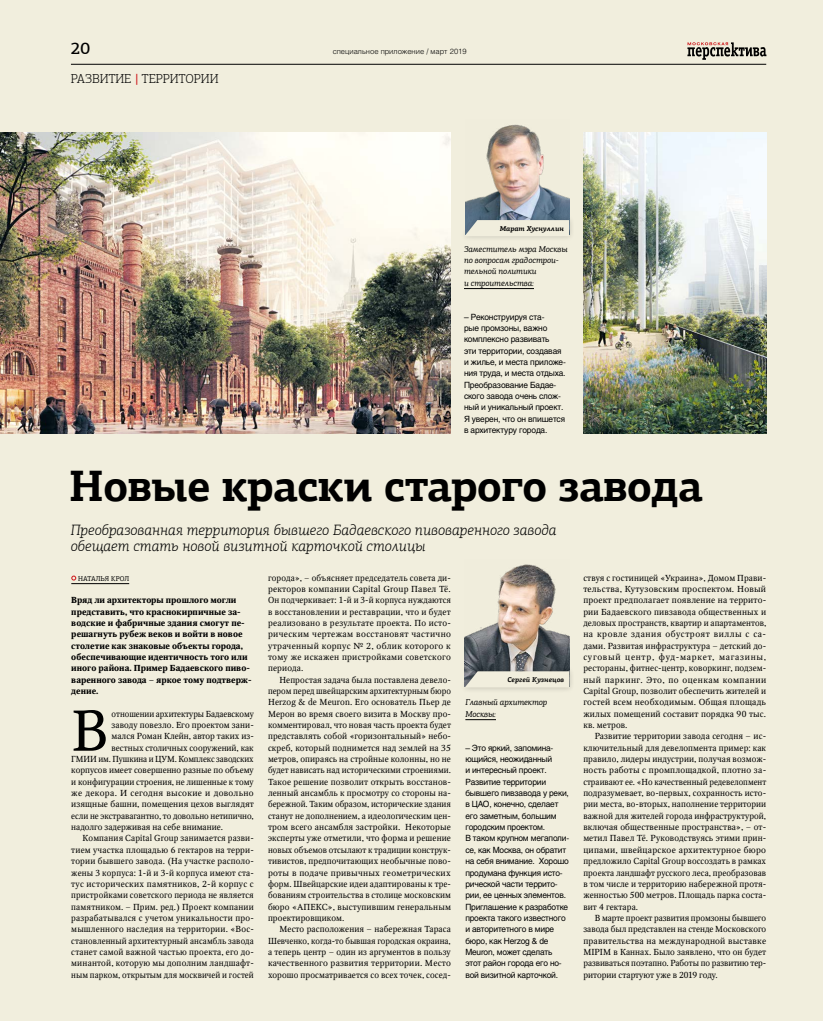
<style>
.page{position:relative;width:823px;height:1021px;background:#fff}
.page>*{position:absolute;margin:0;border:0;box-sizing:border-box;transform-origin:0 0}
.t1{font:57.3px "Octava C";color:#000}
.t2{font:700 44px "PF Agora Slab Pro";letter-spacing:-.02em;color:#000}
.t3{font:500 16.9px "PF Agora Slab Pro";color:#000}
.t4{font:italic 300 15px/16px "PF Agora Slab Pro";color:#000}
.t5{font:300 13px "PF Agora Slab Pro";color:#000}
.t6{font:8.7px/11.3px "Octava C";letter-spacing:.01em;color:#000;text-align:justify}
.t7{font:700 8.7px/11.3px "Octava C";color:#000}
.t8{font:8.7px "Octava C";letter-spacing:-.015em;color:#000}
.t9{font:8.7px "Octava C";letter-spacing:.03em;color:#000}
.t10{font:8.5px/11.3px "Helios C";letter-spacing:-.025em;color:#000}
.t11{font:italic 8.5px/11.3px "PF Agora Slab Pro";letter-spacing:-.01em;color:#000}
.t12{font:300 7.5px "Helios";color:#000}
.t13{font:italic 700 7px "PF Agora Slab Pro";color:#000}
.t14{font:7px "PF Agora Slab Pro";color:#000}
.s1{font-weight:500;color:#cd171a}
</style>
<div class="page">
<div style="left:0;top:0;width:822px;height:1020px;background:#f1eedd"></div>
<img style="left:465px;top:124px;width:104px;height:90px">
<img style="left:464px;top:564px;width:105px;height:101px">
<img style="left:583px;top:133px;width:182px;height:300px">
<img style="left:0;top:133px;width:450px;height:300px">
<hr style="left:71px;top:583px;width:58px;height:1px;background:#000">
<svg style="left:71px;top:575px;width:5px;height:5px"></svg>
<div style="left:459px;top:214px;width:115px;height:28px;background:#000;opacity:.2"></div>
<svg style="left:464px;top:220px;width:105px;height:16px"></svg>
<div style="left:479px;top:225px;width:84px;height:8px;background:#f1eedd"></div>
<hr style="left:463px;top:288px;width:70px;height:1px;background:#000">
<svg style="left:687px;top:42px;width:79px;height:18px"></svg>
<hr style="left:71px;top:64px;width:694px;height:1px;background:#000">
<div style="left:459px;top:665px;width:115px;height:28px;background:#000;opacity:.2"></div>
<svg style="left:464px;top:671px;width:105px;height:16px"></svg>
<div style="left:479px;top:676px;width:84px;height:8px;background:#f1eedd"></div>
<hr style="left:465px;top:719px;width:30px;height:1px;background:#000">
<h3 class="t3" style="left:71px;top:38px;width:21px">20</h3>
<p class="t12" style="left:332px;top:47px;width:135px">специальное приложение / март 2019</p>
<h3 class="t5" style="left:71px;top:71px;width:149px">РАЗВИТИЕ <span class="s1">|</span> ТЕРРИТОРИИ</h3>
<p class="t13" style="left:499px;top:224px;width:65px">Марат Хуснуллин</p>
<p class="t11" style="left:463px;top:243px;width:105px">Заместитель мэра Москвы по вопросам градострои&shy;тельной политики<br>и строительства:</p>
<p class="t10" style="left:463px;top:311px;width:103px">– Реконструируя ста-<br>рые промзоны, важно комплексно развивать<br>эти территории, создавая и жилье, и места приложе&shy;ния труда, и места отдыха.<br>Преобразование Бадае&shy;ского завода очень слож&shy;ный и уникальный проект.<br>Я уверен, что он впишется в архитектуру города.</p>
<h2 class="t2" style="left:69px;top:458px;width:635px">Новые краски старого завода</h2>
<h3 class="t4" style="left:71px;top:522px;width:487px">Преобразованная территория бывшего Бадаевского пивоваренного завода обещает стать новой визитной карточкой столицы</h3>
<p class="t14" style="left:78px;top:574px;width:52px">НАТАЛЬЯ КРОЛ</p>
<p class="t7" style="left:71px;top:594px;width:182px">Вряд ли архитекторы прошлого могли представить, что краснокирпичные за&shy;водские и фабричные здания смогут пе&shy;решагнуть рубеж веков и войти в новое столетие как знаковые объекты города, обеспечивающие идентичность того или иного района. Пример Бадаевского пиво&shy;варенного завода – яркое тому подтверж&shy;дение.</p>
<h1 class="t1" style="left:71px;top:699px;width:39px">В</h1>
<p class="t6" style="left:111px;top:708px;width:144px">отношении архитектуры Бадаевскому</p>
<p class="t6" style="left:268px;top:572px;width:184px">города», – объясняет председатель совета ди&shy;ректоров компании Capital Group Павел Тё.<br>Он подчеркивает: 1-й и 3-й корпуса нуждаются в восстановлении и реставрации, что и будет реализовано в результате проекта. По исто&shy;рическим чертежам восстановят частично утраченный корпус № 2, облик которого к тому же искажен пристройками советского периода.</p>
<p class="t6" style="left:268px;top:674px;width:184px;text-indent:11px">Непростая задача была поставлена девело&shy;пером перед швейцарским архитектурным бюро Herzog &amp; de Meuron. Его основатель Пьер де Мерон во время своего визита в Москву про&shy;комментировал, что новая часть проекта будет представлять собой «горизонтальный» небо&shy;скреб, который поднимется над землей на 35 метров, опираясь на стройные колонны, но не будет нависать над историческими строениями.<br>Такое решение позволит открыть восстанов&shy;ленный ансамбль к просмотру со стороны на&shy;бережной. Таким образом, исторические здания станут не дополнением, а идеологическим цен&shy;тром всего ансамбля застройки. Некоторые эксперты уже отметили, что форма и решение новых объемов отсылают к традиции конструк&shy;тивистов, предпочитающих необычные пово&shy;роты в подаче привычных геометрических форм. Швейцарские идеи адаптированы к тре&shy;бованиям строительства в столице московским бюро «АПЕКС», выступившим генеральным проектировщиком.</p>
<p class="t6" style="left:268px;top:923px;width:184px;text-indent:11px">Место расположения – набережная Тараса Шевченко, когда-то бывшая городская окраина, а теперь центр – один из аргументов в пользу качественного развития территории. Место хорошо просматривается со всех точек, сосед-</p>
<p class="t6" style="left:583px;top:572px;width:184px">ствуя с гостиницей «Украина», Домом Прави&shy;тельства, Кутузовским проспектом. Новый проект предполагает появление на террито&shy;рии Бадаевского пивзавода общественных и деловых пространств, квартир и апартаментов, на кровле здания обустроят виллы с са&shy;дами. Развитая инфраструктура – детский до&shy;суговый центр, фуд-маркет, магазины, рестораны, фитнес-центр, коворкинг, подзем&shy;ный паркинг. Это, по оценкам компании Capital Group, позволит обеспечить жителей и гостей всем необходимым. Общая площадь жилых помещений составит порядка 90 тыс. кв. метров.</p>
<p class="t6" style="left:583px;top:731px;width:184px;text-indent:11px">Развитие территории завода сегодня – ис&shy;ключительный для девелопмента пример: как правило, лидеры индустрии, получая возмож&shy;ность работы с промплощадкой, плотно за&shy;страивают ее. «Но качественный редевелопмент подразумевает, во-первых, сохранность исто&shy;рии места, во-вторых, наполнение территории важной для жителей города инфраструктурой, включая общественные пространства», – от&shy;метил Павел Тё. Руководствуясь этими прин&shy;ципами, швейцарское архитектурное бюро предложило Capital Group воссоздать в рамках проекта ландшафт русского леса, преобразовав в том числе и территорию набережной протя&shy;женностью 500 метров. Площадь парка соста&shy;вит 4 гектара.</p>
<p class="t6" style="left:583px;top:912px;width:184px;text-indent:11px">В марте проект развития промзоны бывшего завода был представлен на стенде Московского правительства на международной выставке MIPIM в Каннах. Было заявлено, что он будет развиваться поэтапно. Работы по развитию тер&shy;ритории стартуют уже в 2019 году.</p>
<p class="t13" style="left:507px;top:675px;width:58px">Сергей Кузнецов</p>
<p class="t11" style="left:465px;top:696px;width:83px">Главный архитектор<br>Москвы:</p>
<p class="t10" style="left:465px;top:742px;width:105px">– Это яркий, запомина&shy;ющийся, неожиданный<br>и интересный проект.<br>Развитие территории бывшего пивзавода у реки, в ЦАО, конечно, сделает его заметным, большим городским проектом.<br>В таком крупном мегаполи&shy;се, как Москва, он обратит на себя внимание. Хорошо продумана функция исто&shy;рической части террито&shy;рии, ее ценных элементов.<br>Приглашение к разработке проекта такого известного и авторитетного в мире бюро, как Herzog &amp; de<br>Meuron, может сделать этот район города его но&shy;вой визитной карточкой.</p>
<p class="t6" style="left:111px;top:719px;width:144px">заводу повезло. Его проектом зани-</p>
<p class="t6" style="left:111px;top:731px;width:144px">мался Роман Клейн, автор таких из-</p>
<p class="t6" style="left:111px;top:742px;width:144px">вестных столичных сооружений, как</p>
<p class="t8" style="left:71px;top:754px;width:184px">ГМИИ им. Пушкина и ЦУМ. Комплекс заводских</p>
<p class="t6" style="left:71px;top:765px;width:184px">корпусов имеет совершенно разные по объему</p>
<p class="t6" style="left:71px;top:776px;width:184px">и конфигурации строения, не лишенные к тому</p>
<p class="t9" style="left:71px;top:788px;width:184px">же декора. И сегодня высокие и довольно</p>
<p class="t6" style="left:71px;top:799px;width:184px">изящные башни, помещения цехов выглядят</p>
<p class="t6" style="left:71px;top:810px;width:184px">если не экстравагантно, то довольно нетипично,</p>
<p class="t6" style="left:71px;top:821px;width:153px">надолго задерживая на себе внимание.</p>
<p class="t6" style="left:83px;top:833px;width:172px">Компания Capital Group занимается разви-</p>
<p class="t6" style="left:71px;top:844px;width:184px">тием участка площадью 6 гектаров на терри-</p>
<p class="t6" style="left:71px;top:855px;width:184px">тории бывшего завода. (На участке располо-</p>
<p class="t6" style="left:71px;top:867px;width:184px">жены 3 корпуса: 1-й и 3-й корпуса имеют ста-</p>
<p class="t6" style="left:71px;top:878px;width:184px">тус исторических памятников, 2-й корпус с</p>
<p class="t6" style="left:71px;top:889px;width:184px">пристройками советского периода не является</p>
<p class="t6" style="left:71px;top:901px;width:184px">памятником. – Прим. ред.) Проект компании</p>
<p class="t6" style="left:71px;top:912px;width:184px">разрабатывался с учетом уникальности про-</p>
<p class="t6" style="left:71px;top:923px;width:184px">мышленного наследия на территории. «Вос-</p>
<p class="t6" style="left:71px;top:935px;width:184px">становленный архитектурный ансамбль завода</p>
<p class="t6" style="left:71px;top:946px;width:184px">станет самой важной частью проекта, его до-</p>
<p class="t6" style="left:71px;top:957px;width:184px">минантой, которую мы дополним ландшафт-</p>
<p class="t6" style="left:71px;top:969px;width:184px">ным парком, открытым для москвичей и гостей</p>
</div>
